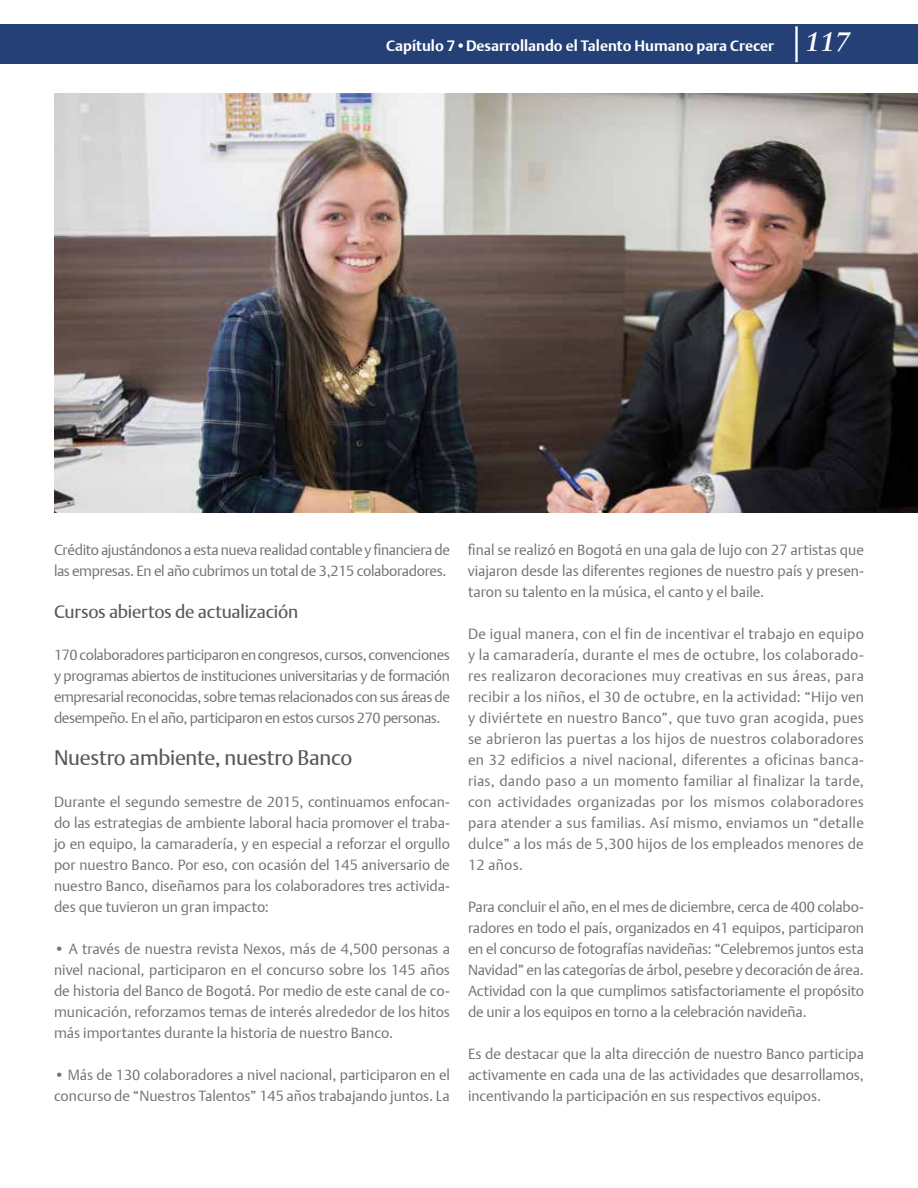
<style>
.page{position:relative;width:918px;height:1188px;background:#fff}
.page>*{position:absolute;margin:0;border:0;box-sizing:border-box;transform-origin:0 0}
.t1{font:21px "DTL Argo T";letter-spacing:-.01em;color:#58595b}
.t2{font:18px "DTL Argo T";letter-spacing:-.01em;color:#58595b}
.t3{font:700 15px "DTL Argo T";color:#fff}
.t4{font:14.7px/21px "DTL Argo T Light";letter-spacing:-.01em;color:#717275;text-align:justify}
.s1{font-family:"Sabon LT Std";font-style:italic;font-size:27px}
</style>
<div class="page">
<div style="left:0;top:24px;width:918px;height:39px;background:#244077"></div>
<hr style="left:795px;top:26px;width:3px;height:36px;background:#fff">
<img style="left:54px;top:93px;width:864px;height:420px">
<p class="t3" style="left:386px;top:36px;width:465px">Capítulo 7•Desarrollando el Talento Humano para Crecer <span class="s1">117</span></p>
<p class="t4" style="left:54px;top:539px;width:397px">Crédito ajustándonos a esta nueva realidad contable y financiera de las empresas. En el año cubrimos un total de 3,215 colaboradores.</p>
<p class="t2" style="left:54px;top:601px;width:246px">Cursos abiertos de actualización</p>
<p class="t4" style="left:54px;top:644px;width:397px">170 colaboradores participaron en congresos, cursos, convenciones y programas abiertos de instituciones universitarias y de formación empresarial reconocidas, sobre temas relacionados con sus áreas de desempeño. En el año, participaron en estos cursos 270 personas.</p>
<h1 class="t1" style="left:54px;top:745px;width:300px">Nuestro ambiente, nuestro Banco</h1>
<p class="t4" style="left:54px;top:791px;width:398px">Durante el segundo semestre de 2015, continuamos enfocan&shy;do las estrategias de ambiente laboral hacia promover el traba&shy;jo en equipo, la camaradería, y en especial a reforzar el orgullo por nuestro Banco. Por eso, con ocasión del 145 aniversario de nuestro Banco, diseñamos para los colaboradores tres activida&shy;des que tuvieron un gran impacto:</p>
<p class="t4" style="left:54px;top:938px;width:398px">• A través de nuestra revista Nexos, más de 4,500 personas a nivel nacional, participaron en el concurso sobre los 145 años de historia del Banco de Bogotá. Por medio de este canal de co&shy;municación, reforzamos temas de interés alrededor de los hitos más importantes durante la historia de nuestro Banco.</p>
<p class="t4" style="left:54px;top:1064px;width:397px">• Más de 130 colaboradores a nivel nacional, participaron en el concurso de “Nuestros Talentos” 145 años trabajando juntos. La</p>
<p class="t4" style="left:468px;top:539px;width:398px">final se realizó en Bogotá en una gala de lujo con 27 artistas que viajaron desde las diferentes regiones de nuestro país y presen&shy;taron su talento en la música, el canto y el baile.</p>
<p class="t4" style="left:468px;top:623px;width:398px">De igual manera, con el fin de incentivar el trabajo en equipo y la camaradería, durante el mes de octubre, los colaborado&shy;res realizaron decoraciones muy creativas en sus áreas, para recibir a los niños, el 30 de octubre, en la actividad: “Hijo ven y diviértete en nuestro Banco”, que tuvo gran acogida, pues se abrieron las puertas a los hijos de nuestros colaboradores en 32 edificios a nivel nacional, diferentes a oficinas banca&shy;rias, dando paso a un momento familiar al finalizar la tarde, con actividades organizadas por los mismos colaboradores para atender a sus familias. Así mismo, enviamos un “detalle dulce” a los más de 5,300 hijos de los empleados menores de 12 años.</p>
<p class="t4" style="left:468px;top:896px;width:398px">Para concluir el año, en el mes de diciembre, cerca de 400 colabo&shy;radores en todo el país, organizados en 41 equipos, participaron en el concurso de fotografías navideñas: “Celebremos juntos esta Navidad” en las categorías de árbol, pesebre y decoración de área.<br>Actividad con la que cumplimos satisfactoriamente el propósito de unir a los equipos en torno a la celebración navideña.</p>
<p class="t4" style="left:468px;top:1043px;width:398px">Es de destacar que la alta dirección de nuestro Banco participa activamente en cada una de las actividades que desarrollamos, incentivando la participación en sus respectivos equipos.</p>
</div>
